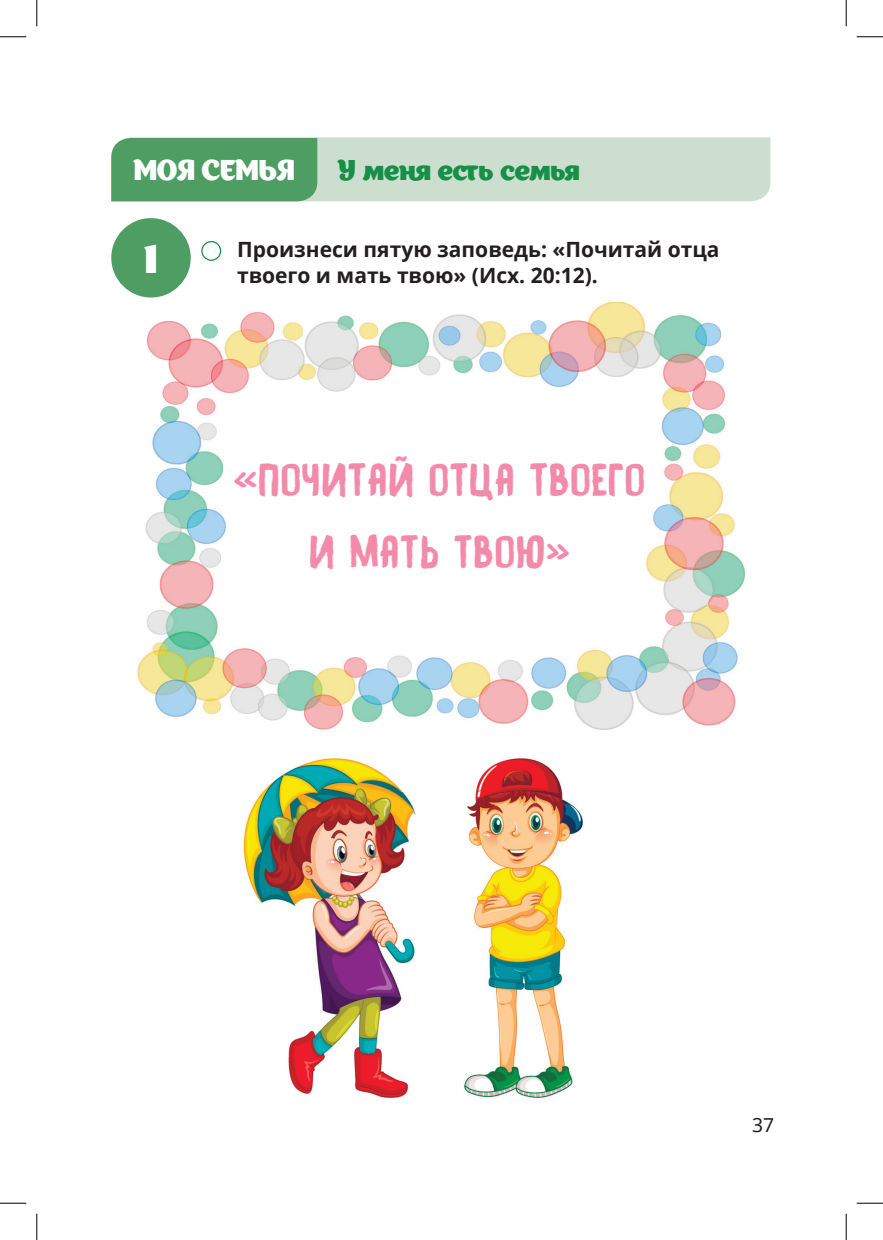
<style>
.page{position:relative;width:883px;height:1240px;background:#fff}
.page>*{position:absolute;margin:0;border:0;box-sizing:border-box;transform-origin:0 0}
.t1{font:49px "Appetite";color:#fff}
.t2{font:40.25px/71.8px "DK Black Bamboo RUSBYLYAJKA";color:#f38aaa;text-align:center}
.t3{font:28px "Appetite";letter-spacing:-.01em;color:#168f49}
.t4{font:28px "Appetite";color:#fff}
.t5{font:700 21px/25.2px "Noto Sans";color:#231f20}
.t6{font:19.25px "Noto Sans";color:#231f20}
</style>
<div class="page">
<div style="left:111px;top:218px;width:80px;height:79px;background:#4e9e63;border-radius:50%"></div>
<svg style="left:111px;top:137px;width:659px;height:64px"></svg>
<div style="left:201px;top:241px;width:20px;height:20px;border:1px solid #168f49;border-radius:50%"></div>
<img style="left:137px;top:302px;width:609px;height:428px">
<img style="left:243px;top:758px;width:340px;height:340px">
<svg style="left:0;top:36px;width:26px;height:1px"></svg>
<svg style="left:856px;top:36px;width:26px;height:1px"></svg>
<svg style="left:0;top:1202px;width:26px;height:1px"></svg>
<svg style="left:856px;top:1202px;width:26px;height:1px"></svg>
<svg style="left:36px;top:0;width:1px;height:26px"></svg>
<svg style="left:36px;top:1213px;width:1px;height:26px"></svg>
<svg style="left:845px;top:0;width:1px;height:26px"></svg>
<svg style="left:845px;top:1213px;width:1px;height:26px"></svg>
<h3 class="t4" style="left:133px;top:151px;width:163px">МОЯ СЕМЬЯ</h3>
<h3 class="t3" style="left:337px;top:151px;width:244px">У меня есть семья</h3>
<h1 class="t1" style="left:144px;top:222px;width:15px">1</h1>
<p class="t5" style="left:237px;top:237px;width:484px">Произнеси пятую заповедь: «Почитай отца твоего и мать твою» (Исх. 20:12).</p>
<h2 class="t2" style="left:233px;top:442px;width:413px">«почитай отца твоего и мать твою»</h2>
<p class="t6" style="left:751px;top:1111px;width:24px">37</p>
</div>
